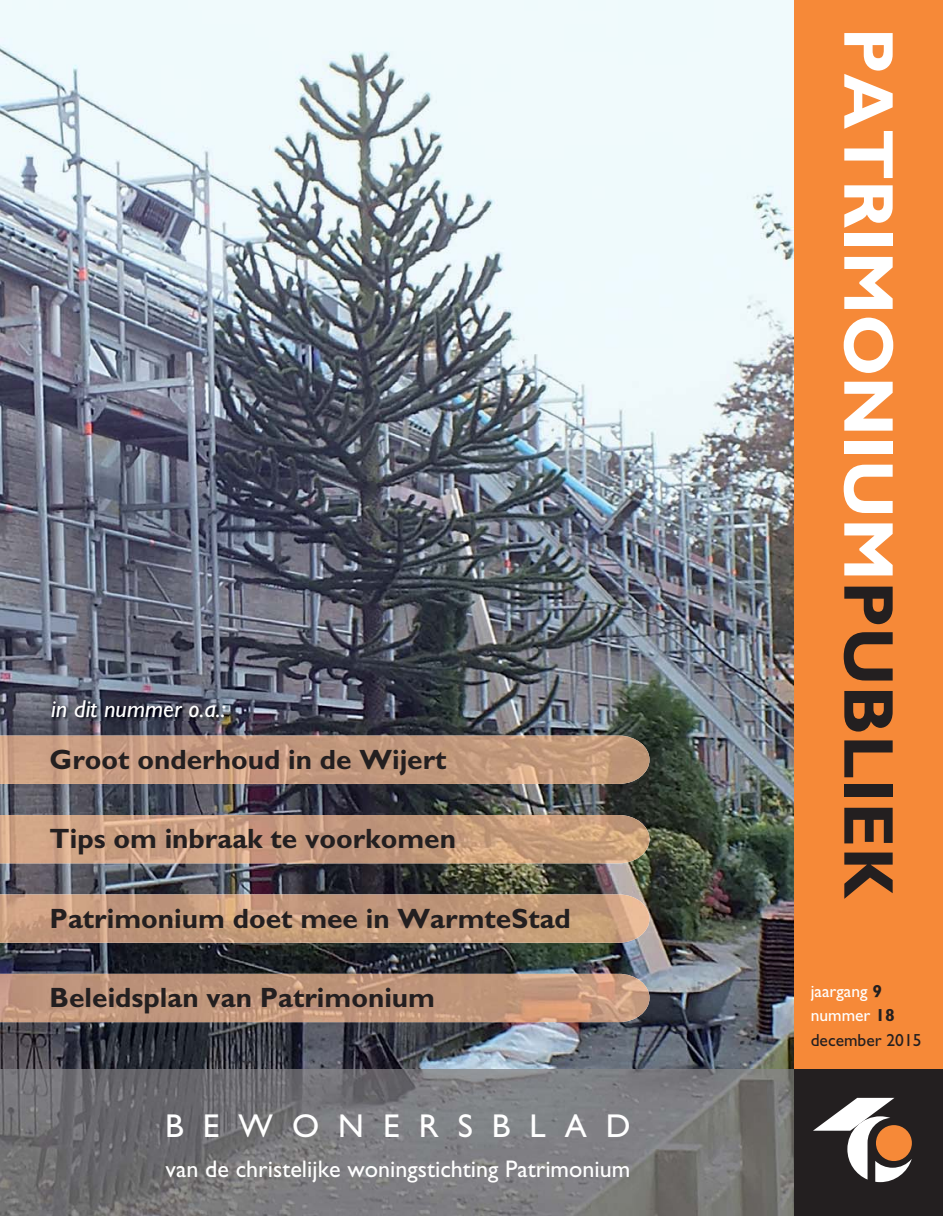
<style>
.page{position:relative;width:943px;height:1216px;background:#fff}
.page>*{position:absolute;margin:0;border:0;box-sizing:border-box;transform-origin:0 0}
.t1{font:700 70.88px "Gill Sans";color:#fff}
.t2{font:33.07px "Gill Sans";letter-spacing:.575em;color:#fff}
.t3{font:700 28px "Gill Sans";color:#231f20}
.t4{font:italic 24.5px "Gill Sans";color:#fff}
.t5{font:24.15px "Gill Sans";color:#fff}
.t6{font:17.5px/24.5px "Gill Sans";color:#fff}
.s1{color:#231f20}
.s2{font-weight:700;color:#231f20}
</style>
<div class="page">
<img style="left:0;top:0;width:794px;height:1069px">
<img style="left:0;top:1069px;width:794px;height:146px">
<div style="left:794px;top:0;width:148px;height:1215px;background:#f68938"></div>
<div style="left:794px;top:1069px;width:148px;height:146px;background:#231f20"></div>
<svg style="left:813px;top:1097px;width:98px;height:85px"></svg>
<img style="left:52px;top:700px;width:177px;height:21px">
<img style="left:0;top:735px;width:649px;height:49px">
<img style="left:0;top:815px;width:649px;height:48px">
<img style="left:0;top:894px;width:649px;height:48px">
<img style="left:0;top:973px;width:649px;height:49px">
<p class="t4" style="left:51px;top:700px;width:176px">in dit nummer o.a.:</p>
<p class="t3" style="left:50px;top:750px;width:398px">Groot onderhoud in de Wijert</p>
<p class="t3" style="left:50px;top:829px;width:408px">Tips om inbraak te voorkomen</p>
<p class="t3" style="left:50px;top:908px;width:523px">Patrimonium doet mee in WarmteStad</p>
<p class="t3" style="left:50px;top:988px;width:387px">Beleidsplan van Patrimonium</p>
<p class="t2" style="left:165px;top:1114px;width:467px">BEWONERSBLAD</p>
<p class="t5" style="left:166px;top:1160px;width:466px">van de christelijke woningstichting Patrimonium</p>
<h1 class="t1" style="left:892px;top:27px;width:872px;rotate:90deg">PATRIMONIUM<span class="s1">PUBLIEK</span></h1>
<p class="t6" style="left:810px;top:980px;width:112px">jaargang <span class="s2">9 </span>nummer <span class="s2">18 </span><span class="s1">december 2015</span></p>
</div>
